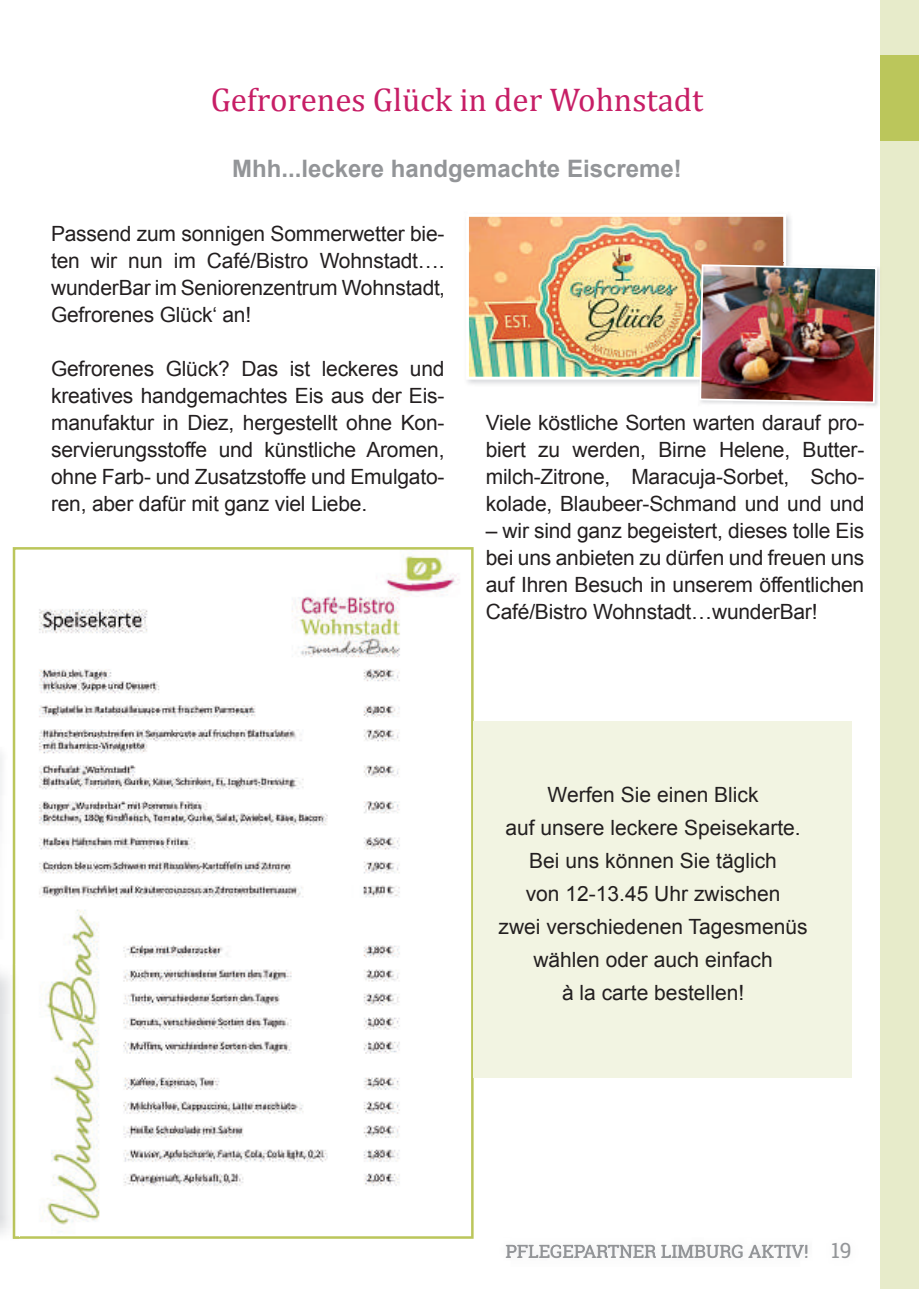
<style>
.page{position:relative;width:919px;height:1289px;background:#fff}
.page>*{position:absolute;margin:0;border:0;box-sizing:border-box;transform-origin:0 0}
.t1{font:33px "Cambria";color:#c71e66}
.t2{font:700 24px "Arial";color:#939598}
.t3{font:21px/27px "Arial";letter-spacing:-.01em;color:#231f20;text-align:justify}
.t4{font:18px "Roboto Slab";color:#939598}
.s1{font-size:21px}
</style>
<div class="page">
<img style="left:506px;top:1245px;width:302px;height:13px">
<div style="left:880px;top:0;width:38px;height:1288px;background:#e7ebca"></div>
<div style="left:880px;top:55px;width:38px;height:85px;background:#bbc65b"></div>
<svg style="left:13px;top:547px;width:460px;height:691px"></svg>
<div style="left:473px;top:721px;width:379px;height:356px;background:#f2f4e2"></div>
<img style="left:506px;top:1244px;width:301px;height:13px">
<img style="left:0;top:964px;width:19px;height:275px">
<img style="left:13px;top:964px;width:6px;height:274px">
<img style="left:468px;top:216px;width:316px;height:161px">
<img style="left:781px;top:267px;width:99px;height:139px">
<img style="left:698px;top:263px;width:179px;height:141px">
<h1 class="t1" style="left:211px;top:88px;width:494px">Gefrorenes Glück in der Wohnstadt</h1>
<p class="t2" style="left:232px;top:160px;width:451px">Mhh...leckere handgemachte Eiscreme!</p>
<p class="t3" style="left:51px;top:222px;width:395px">Passend zum sonnigen Sommerwetter bie&shy;ten wir nun im Café/Bistro Wohnstadt…. wunderBar im Seniorenzentrum Wohnstadt‚ Gefrorenes Glück‘ an!</p>
<p class="t3" style="left:51px;top:357px;width:395px">Gefrorenes Glück? Das ist leckeres und kreatives handgemachtes Eis aus der Eis&shy;manufaktur in Diez, hergestellt ohne Kon&shy;servierungsstoffe und künstliche Aromen, ohne Farb- und Zusatzstoffe und Emulgato&shy;ren, aber dafür mit ganz viel Liebe.</p>
<p class="t3" style="left:486px;top:411px;width:380px">Viele köstliche Sorten warten darauf pro&shy;biert zu werden, Birne Helene, Butter&shy;milch-Zitrone, Maracuja-Sorbet, Scho&shy;kolade, Blaubeer-Schmand und und und</p>
<p class="t3" style="left:486px;top:519px;width:380px">– wir sind ganz begeistert, dieses tolle Eis bei uns anbieten zu dürfen und freuen uns auf Ihren Besuch in unserem öffentlichen Café/Bistro Wohnstadt…wunderBar!</p>
<p class="t3" style="left:498px;top:779px;width:310px;line-height:33px;text-align:center">Werfen Sie einen Blick<br>auf unsere leckere Speisekarte.<br>Bei uns können Sie täglich<br>von 12-13.45 Uhr zwischen<br>zwei verschiedenen Tagesmenüs wählen oder auch einfach<br>à la carte bestellen!</p>
<p class="t4" style="left:505px;top:1244px;width:347px">PFLEGEPARTNER LIMBURG AKTIV! <span class="s1">19</span></p>
</div>
